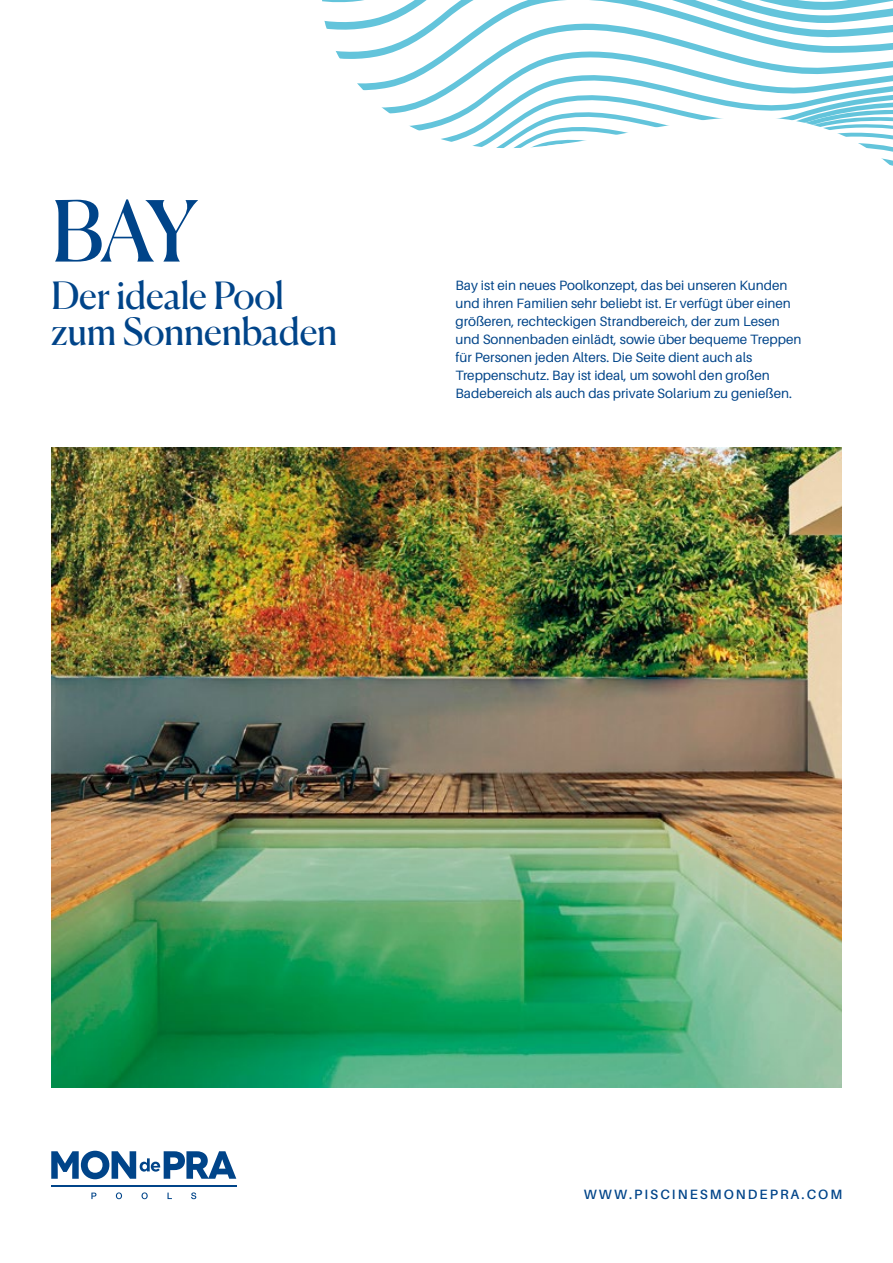
<style>
.page{position:relative;width:893px;height:1263px;background:#fff}
.page>*{position:absolute;margin:0;border:0;box-sizing:border-box;transform-origin:0 0}
.t1{font:84px "Canela";color:#004489}
.t2{font:37.5px/36px "Canela";letter-spacing:-.01em;color:#004489}
.t3{font:13.5px/18px "Aileron";color:#004489}
.t4{font:600 13.5px "Aileron";letter-spacing:.15em;color:#004489}
</style>
<div class="page">
<img style="left:51px;top:447px;width:791px;height:641px">
<svg style="left:51px;top:1151px;width:185px;height:28px"></svg>
<hr style="left:51px;top:1185px;width:185px;height:1px;background:#004489">
<svg style="left:91px;top:1192px;width:5px;height:7px"></svg>
<svg style="left:116px;top:1192px;width:6px;height:7px"></svg>
<svg style="left:142px;top:1192px;width:6px;height:7px"></svg>
<svg style="left:167px;top:1192px;width:5px;height:7px"></svg>
<svg style="left:191px;top:1192px;width:5px;height:7px"></svg>
<svg style="left:409px;top:114px;width:484px;height:52px"></svg>
<svg style="left:322px;top:0;width:571px;height:114px"></svg>
<h1 class="t1" style="left:51px;top:166px;width:147px">BAY</h1>
<h2 class="t2" style="left:51px;top:275px;width:288px">Der ideale Pool zum Sonnenbaden</h2>
<p class="t3" style="left:455px;top:277px;width:347px">Bay ist ein neues Poolkonzept, das bei unseren Kunden und ihren Familien sehr beliebt ist. Er verfügt über einen größeren, rechteckigen Strandbereich, der zum Lesen und Sonnenbaden einlädt, sowie über bequeme Treppen für Personen jeden Alters. Die Seite dient auch als Treppenschutz. Bay ist ideal, um sowohl den großen Badebereich als auch das private Solarium zu genießen.</p>
<p class="t4" style="left:584px;top:1187px;width:260px">WWW.PISCINESMONDEPRA.COM</p>
</div>
